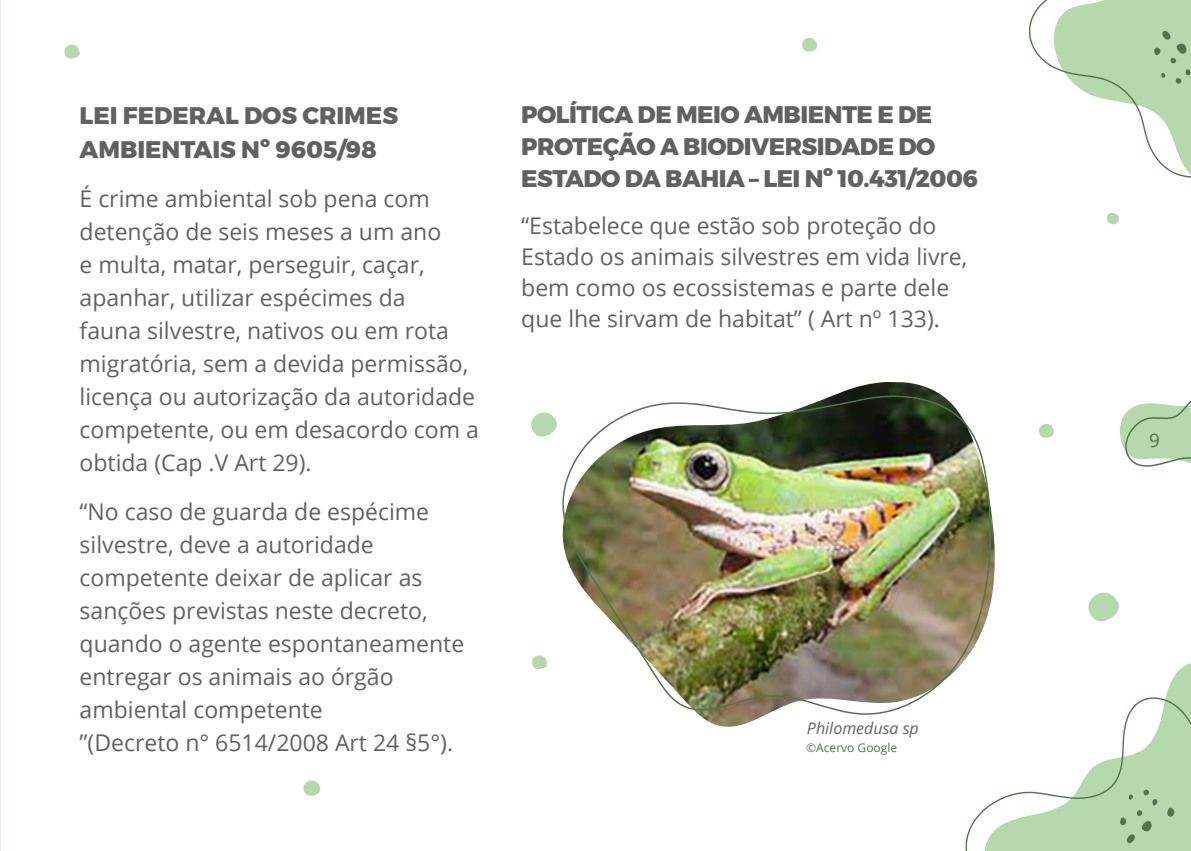
<style>
.page{position:relative;width:1191px;height:851px;background:#fff}
.page>*{position:absolute;margin:0;border:0;box-sizing:border-box;transform-origin:0 0}
.t1{font:800 24px/32px "Montserrat";letter-spacing:-.02em;color:#616160}
.t2{font:800 24px/34px "Montserrat";color:#616160}
.t3{font:23px/33px "Open Sans";color:#616160}
.t4{font:18.8px "Open Sans";color:#52744d}
.t5{font:italic 16px "Open Sans";color:#626261}
.t6{font:12px "Open Sans";color:#52744d}
</style>
<div class="page">
<svg style="left:1166px;top:663px;width:25px;height:32px"></svg>
<svg style="left:965px;top:695px;width:226px;height:155px"></svg>
<img style="left:702px;top:382px;width:293px;height:348px">
<svg style="left:1029px;top:0;width:162px;height:224px"></svg>
<svg style="left:303px;top:780px;width:17px;height:16px"></svg>
<svg style="left:1039px;top:424px;width:15px;height:14px"></svg>
<svg style="left:802px;top:38px;width:16px;height:14px"></svg>
<svg style="left:64px;top:45px;width:16px;height:14px"></svg>
<svg style="left:532px;top:655px;width:16px;height:14px"></svg>
<svg style="left:531px;top:412px;width:20px;height:25px"></svg>
<svg style="left:1088px;top:592px;width:31px;height:29px"></svg>
<svg style="left:1120px;top:400px;width:71px;height:67px"></svg>
<img style="left:551px;top:393px;width:442px;height:324px">
<p class="t2" style="left:80px;top:99px;width:320px">LEI FEDERAL DOS CRIMES<br>AMBIENTAIS Nº 9605/98</p>
<p class="t3" style="left:80px;top:181px;width:401px">É crime ambiental sob pena com detenção de seis meses a um ano<br>e multa, matar, perseguir, caçar, apanhar, utilizar espécimes da<br>fauna silvestre, nativos ou em rota migratória, sem a devida permissão, licença ou autorização da autoridade competente, ou em desacordo com a obtida (Cap .V Art 29).</p>
<p class="t3" style="left:80px;top:494px;width:386px">“No caso de guarda de espécime silvestre, deve a autoridade competente deixar de aplicar as sanções previstas neste decreto, quando o agente espontaneamente entregar os animais ao órgão ambiental competente<br>”(Decreto n° 6514/2008 Art 24 §5°).</p>
<p class="t1" style="left:521px;top:99px;width:458px">POLÍTICA DE MEIO AMBIENTE E DE<br>PROTEÇÃO A BIODIVERSIDADE DO<br>ESTADO DA BAHIA – LEI Nº 10.431/2006</p>
<p class="t3" style="left:521px;top:209px;width:448px;line-height:31px">“Estabelece que estão sob proteção do Estado os animais silvestres em vida livre, bem como os ecossistemas e parte dele que lhe sirvam de habitat” ( Art nº 133).</p>
<p class="t5" style="left:807px;top:717px;width:113px">Philomedusa sp</p>
<p class="t6" style="left:806px;top:739px;width:92px">©Acervo Google</p>
<p class="t4" style="left:1149px;top:427px;width:12px">9</p>
</div>
